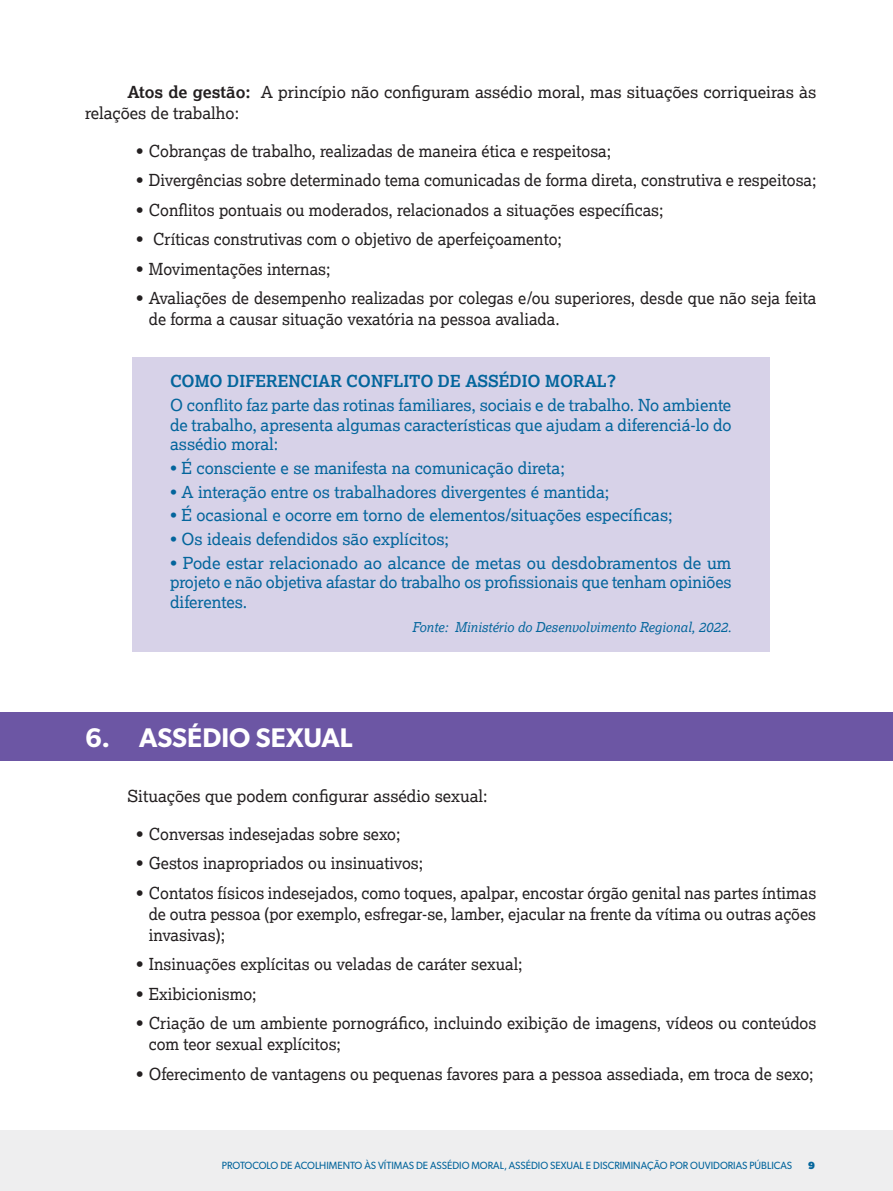
<style>
.page{position:relative;width:893px;height:1191px;background:#fff}
.page>*{position:absolute;margin:0;border:0;box-sizing:border-box;transform-origin:0 0}
.TÍTULO_NÍVEL_1{font:600 27px "Gibson";color:#fff}
.TEXTO_CORRENTE{font:16.5px/21px "Lexia";color:#231f20}
.TEXTO_CAIXA_DESTAQUE{font:16.5px/19.5px "Lexia";color:#03659c;text-align:justify}
.TEXTO_CAIXA_DESTAQUE-2{font:700 16.5px "Lexia";color:#03659c}
.TEXTO_CAIXA_DESTAQUE-3{font:italic 13.5px "Lexia";color:#03659c}
.t1{font:10.5px "Gibson";color:#03659c;scale:.95 1}
.t2{font:700 10.5px "Gibson";color:#03659c}
.s1{font-weight:700}
</style>
<div class="page">
<div style="left:0;top:1130px;width:893px;height:61px;background:#eeeeef"></div>
<div style="left:132px;top:358px;width:638px;height:50px;background:#d7d2e8"></div>
<div style="left:132px;top:381px;width:638px;height:90px;background:#d7d2e8"></div>
<div style="left:132px;top:468px;width:638px;height:50px;background:#d7d2e8"></div>
<div style="left:132px;top:515px;width:638px;height:51px;background:#d7d2e8"></div>
<div style="left:132px;top:539px;width:638px;height:90px;background:#d7d2e8"></div>
<div style="left:132px;top:604px;width:638px;height:48px;background:#d7d2e8"></div>
<div style="left:0;top:712px;width:893px;height:48px;background:#6c56a4"></div>
<p class="TEXTO_CORRENTE" style="left:85px;top:81px;width:733px;text-indent:43px"><span class="s1">Atos de gestão:</span> A princípio não configuram assédio moral, mas situações corriqueiras às relações de trabalho:</p>
<p class="TEXTO_CORRENTE" style="left:136px;top:140px;width:477px"><span class="s1">•</span> Cobranças de trabalho, realizadas de maneira ética e respeitosa;</p>
<p class="TEXTO_CORRENTE" style="left:136px;top:169px;width:682px"><span class="s1">•</span> Divergências sobre determinado tema comunicadas de forma direta, construtiva e respeitosa;</p>
<p class="TEXTO_CORRENTE" style="left:136px;top:199px;width:529px"><span class="s1">•</span> Conflitos pontuais ou moderados, relacionados a situações específicas;</p>
<p class="TEXTO_CORRENTE" style="left:136px;top:228px;width:427px"><span class="s1">•</span> Críticas construtivas com o objetivo de aperfeiçoamento;</p>
<p class="TEXTO_CORRENTE" style="left:136px;top:258px;width:196px"><span class="s1">•</span> Movimentações internas;</p>
<p class="TEXTO_CORRENTE" style="left:149px;top:287px;width:669px;text-indent:-13px"><span class="s1">•</span> Avaliações de desempenho realizadas por colegas e/ou superiores, desde que não seja feita de forma a causar situação vexatória na pessoa avaliada.</p>
<p class="TEXTO_CAIXA_DESTAQUE-2" style="left:170px;top:371px;width:448px">COMO DIFERENCIAR CONFLITO DE ASSÉDIO MORAL?</p>
<p class="TEXTO_CAIXA_DESTAQUE" style="left:170px;top:395px;width:563px">O conflito faz parte das rotinas familiares, sociais e de trabalho. No ambiente de trabalho, apresenta algumas características que ajudam a diferenciá-lo do assédio moral:</p>
<p class="TEXTO_CAIXA_DESTAQUE" style="left:170px;top:457px;width:396px">• É consciente e se manifesta na comunicação direta;</p>
<p class="TEXTO_CAIXA_DESTAQUE" style="left:170px;top:481px;width:441px">• A interação entre os trabalhadores divergentes é mantida;</p>
<p class="TEXTO_CAIXA_DESTAQUE" style="left:170px;top:505px;width:504px">• É ocasional e ocorre em torno de elementos/situações específicas;</p>
<p class="TEXTO_CAIXA_DESTAQUE" style="left:170px;top:529px;width:280px">• Os ideais defendidos são explícitos;</p>
<p class="TEXTO_CAIXA_DESTAQUE" style="left:170px;top:552px;width:563px">• Pode estar relacionado ao alcance de metas ou desdobramentos de um projeto e não objetiva afastar do trabalho os profissionais que tenham opiniões diferentes.</p>
<p class="TEXTO_CAIXA_DESTAQUE-3" style="left:412px;top:618px;width:321px">Fonte: Ministério do Desenvolvimento Regional, 2022.</p>
<p class="TÍTULO_NÍVEL_1" style="left:85px;top:721px;width:269px">6. ASSÉDIO SEXUAL</p>
<p class="TEXTO_CORRENTE" style="left:128px;top:785px;width:362px">Situações que podem configurar assédio sexual:</p>
<p class="TEXTO_CORRENTE" style="left:136px;top:823px;width:266px"><span class="s1">•</span> Conversas indesejadas sobre sexo;</p>
<p class="TEXTO_CORRENTE" style="left:136px;top:852px;width:288px"><span class="s1">•</span> Gestos inapropriados ou insinuativos;</p>
<p class="TEXTO_CORRENTE" style="left:149px;top:882px;width:669px;text-align:justify;text-indent:-13px"><span class="s1">•</span> Contatos físicos indesejados, como toques, apalpar, encostar órgão genital nas partes íntimas de outra pessoa (por exemplo, esfregar-se, lamber, ejacular na frente da vítima ou outras ações invasivas);</p>
<p class="TEXTO_CORRENTE" style="left:136px;top:953px;width:388px"><span class="s1">•</span> Insinuações explícitas ou veladas de caráter sexual;</p>
<p class="TEXTO_CORRENTE" style="left:136px;top:983px;width:122px"><span class="s1">•</span> Exibicionismo;</p>
<p class="TEXTO_CORRENTE" style="left:149px;top:1012px;width:669px;text-indent:-13px"><span class="s1">•</span> Criação de um ambiente pornográfico, incluindo exibição de imagens, vídeos ou conteúdos com teor sexual explícitos;</p>
<p class="TEXTO_CORRENTE" style="left:136px;top:1063px;width:679px"><span class="s1">•</span> Oferecimento de vantagens ou pequenas favores para a pessoa assediada, em troca de sexo;</p>
<p class="t1" style="left:222px;top:1159px;width:602px">PROTOCOLO DE ACOLHIMENTO ÀS VÍTIMAS DE ASSÉDIO MORAL, ASSÉDIO SEXUAL E DISCRIMINAÇÃO POR OUVIDORIAS PÚBLICAS</p>
<p class="t2" style="left:808px;top:1159px;width:8px">9</p>
</div>
